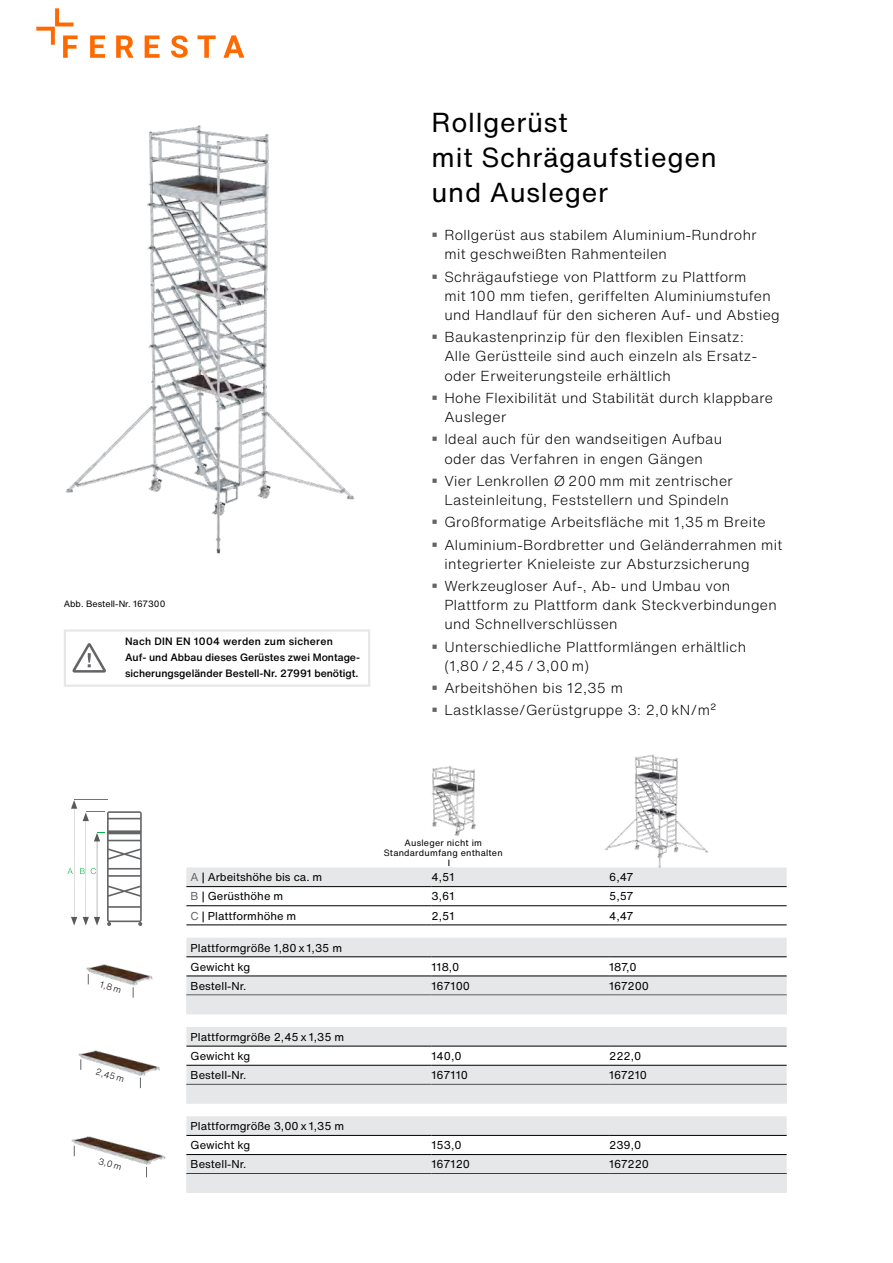
<style>
.page{position:relative;width:893px;height:1263px;background:#fff}
.page>*{position:absolute;margin:0;border:0;box-sizing:border-box;transform-origin:0 0}
.Subline_18_22{font:27px/35.1px "Helvetica Now Text";letter-spacing:.025em;color:#000}
.t1{font:300 14.25px/19.2px "Helvetica Now Text";letter-spacing:.025em;color:#000}
.t2{font:11.25px "Helvetica Now Text";color:#000}
.Caption_7_9{font:500 10.5px/15.9px "Helvetica Now Text";color:#000}
.Caption_6_8{font:9px "Helvetica Now Text";letter-spacing:.025em;color:#000}
.Caption_6_8-2{font:9px "Helvetica Now Text";color:#000}
.t3{font:300 9px "Helvetica Now Text";color:#000}
.s1{color:#636466}
</style>
<div class="page">
<img style="left:432px;top:766px;width:44px;height:70px">
<img style="left:605px;top:754px;width:103px;height:113px">
<img style="left:65px;top:125px;width:290px;height:429px">
<svg style="left:186px;top:867px;width:601px;height:306px;fill:#e6e7e8"></svg>
<hr style="left:186px;top:1135px;width:246px;height:1px;background:#000">
<hr style="left:432px;top:1135px;width:177px;height:1px;background:#000">
<hr style="left:609px;top:1135px;width:178px;height:1px;background:#000">
<hr style="left:186px;top:1154px;width:246px;height:1px;background:#000">
<hr style="left:432px;top:1154px;width:177px;height:1px;background:#000">
<hr style="left:609px;top:1154px;width:178px;height:1px;background:#000">
<hr style="left:186px;top:1173px;width:246px;height:1px;background:#000">
<hr style="left:432px;top:1173px;width:177px;height:1px;background:#000">
<hr style="left:609px;top:1173px;width:178px;height:1px;background:#000">
<hr style="left:186px;top:1046px;width:246px;height:1px;background:#000">
<hr style="left:432px;top:1046px;width:177px;height:1px;background:#000">
<hr style="left:609px;top:1046px;width:178px;height:1px;background:#000">
<hr style="left:186px;top:1065px;width:246px;height:1px;background:#000">
<hr style="left:432px;top:1065px;width:177px;height:1px;background:#000">
<hr style="left:609px;top:1065px;width:178px;height:1px;background:#000">
<hr style="left:186px;top:956px;width:246px;height:1px;background:#000">
<hr style="left:432px;top:956px;width:177px;height:1px;background:#000">
<hr style="left:609px;top:956px;width:178px;height:1px;background:#000">
<hr style="left:186px;top:976px;width:246px;height:1px;background:#000">
<hr style="left:432px;top:976px;width:177px;height:1px;background:#000">
<hr style="left:609px;top:976px;width:178px;height:1px;background:#000">
<hr style="left:186px;top:886px;width:246px;height:1px;background:#000">
<hr style="left:432px;top:886px;width:177px;height:1px;background:#000">
<hr style="left:609px;top:886px;width:178px;height:1px;background:#000">
<hr style="left:186px;top:905px;width:246px;height:1px;background:#000">
<hr style="left:432px;top:905px;width:177px;height:1px;background:#000">
<hr style="left:609px;top:905px;width:178px;height:1px;background:#000">
<hr style="left:186px;top:925px;width:246px;height:1px;background:#000">
<hr style="left:432px;top:925px;width:177px;height:1px;background:#000">
<hr style="left:609px;top:925px;width:178px;height:1px;background:#000">
<div style="left:64px;top:629px;width:306px;height:58px;border:2px solid #e6e7e8"></div>
<svg style="left:72px;top:643px;width:34px;height:30px"></svg>
<hr style="left:74px;top:799px;width:33px;height:1px;background:#0db14b">
<svg style="left:67px;top:800px;width:75px;height:126px"></svg>
<img style="left:86px;top:964px;width:67px;height:34px">
<img style="left:78px;top:1050px;width:82px;height:38px">
<img style="left:71px;top:1136px;width:95px;height:31px">
<div style="left:186px;top:995px;width:601px;height:19px;background:#e6e7e8"></div>
<div style="left:186px;top:1084px;width:601px;height:19px;background:#e6e7e8"></div>
<div style="left:186px;top:1174px;width:601px;height:19px;background:#e6e7e8"></div>
<svg style="left:90px;top:35px;width:15px;height:23px"></svg>
<svg style="left:116px;top:35px;width:18px;height:23px"></svg>
<svg style="left:145px;top:35px;width:15px;height:23px"></svg>
<svg style="left:171px;top:35px;width:17px;height:23px"></svg>
<svg style="left:197px;top:35px;width:19px;height:23px"></svg>
<svg style="left:223px;top:35px;width:21px;height:23px"></svg>
<svg style="left:36px;top:8px;width:42px;height:50px"></svg>
<p class="Caption_6_8-2" style="left:64px;top:597px;width:103px">Abb. Bestell-Nr. 167300</p>
<p class="Caption_7_9" style="left:125px;top:633px;width:235px">Nach DIN EN 1004 werden zum sicheren<br>Auf- und Abbau dieses Gerüstes zwei Montage&shy;sicherungsgeländer Bestell-Nr. 27991 benötigt.</p>
<p class="Subline_18_22" style="left:432px;top:104px;width:287px">Rollgerüst<br>mit Schrägaufstiegen und Ausleger</p>
<p class="t1" style="left:444px;top:225px;width:314px">Rollgerüst aus stabilem Aluminium-Rundrohr mit geschweißten Rahmenteilen</p>
<p class="t1" style="left:444px;top:267px;width:337px">Schrägaufstiege von Plattform zu Plattform<br>mit 100 mm tiefen, geriffelten Aluminiumstufen und Handlauf für den sicheren Auf- und Abstieg</p>
<p class="t1" style="left:444px;top:327px;width:314px">Baukastenprinzip für den flexiblen Einsatz:<br>Alle Gerüstteile sind auch einzeln als Ersatz&shy;oder Erweiterungsteile erhältlich</p>
<p class="t1" style="left:444px;top:388px;width:330px">Hohe Flexibilität und Stabilität durch klappbare<br>Ausleger</p>
<p class="t1" style="left:444px;top:429px;width:279px">Ideal auch für den wandseitigen Aufbau oder das Verfahren in engen Gängen</p>
<p class="t1" style="left:444px;top:471px;width:290px">Vier Lenkrollen Ø 200 mm mit zentrischer<br>Lasteinleitung, Feststellern und Spindeln</p>
<p class="t1" style="left:444px;top:512px;width:323px">Großformatige Arbeitsfläche mit 1,35 m Breite</p>
<p class="t1" style="left:444px;top:534px;width:340px">Aluminium-Bordbretter und Geländerrahmen mit integrierter Knieleiste zur Absturzsicherung</p>
<p class="t1" style="left:444px;top:576px;width:334px">Werkzeugloser Auf-, Ab- und Umbau von<br>Plattform zu Plattform dank Steckverbindungen und Schnellverschlüssen</p>
<p class="t1" style="left:444px;top:636px;width:303px">Unterschiedliche Plattformlängen erhältlich (1,80 / 2,45 / 3,00 m)</p>
<p class="t1" style="left:444px;top:678px;width:180px">Arbeitshöhen bis 12,35 m</p>
<p class="t1" style="left:444px;top:700px;width:274px">Lastklasse/Gerüstgruppe 3: 2,0 kN/m²</p>
<p class="Caption_6_8" style="left:404px;top:836px;width:79px">Ausleger nicht im</p>
<p class="Caption_6_8" style="left:384px;top:846px;width:121px">Standardumfang enthalten</p>
<p class="t3" style="left:102px;top:977px;width:24px;rotate:17deg">1,8 m</p>
<p class="t3" style="left:98px;top:1064px;width:31px;rotate:17deg">2,45 m</p>
<p class="t3" style="left:101px;top:1154px;width:25px;rotate:17deg">3,0 m</p>
<p class="t2" style="left:191px;top:869px;width:133px"><span class="s1">A</span> | Arbeitshöhe bis ca. m</p>
<p class="t2" style="left:432px;top:869px;width:24px">4,51</p>
<p class="t2" style="left:609px;top:869px;width:26px">6,47</p>
<p class="t2" style="left:191px;top:888px;width:94px"><span class="s1">B</span> | Gerüsthöhe m</p>
<p class="t2" style="left:432px;top:888px;width:24px">3,61</p>
<p class="t2" style="left:609px;top:888px;width:26px">5,57</p>
<p class="t2" style="left:191px;top:907px;width:107px"><span class="s1">C</span> | Plattformhöhe m</p>
<p class="t2" style="left:432px;top:907px;width:24px">2,51</p>
<p class="t2" style="left:609px;top:907px;width:26px">4,47</p>
<p class="t2" style="left:191px;top:939px;width:153px">Plattformgröße 1,80 x 1,35 m</p>
<p class="t2" style="left:191px;top:958px;width:61px">Gewicht kg</p>
<p class="t2" style="left:432px;top:958px;width:29px">118,0</p>
<p class="t2" style="left:609px;top:958px;width:29px">187,0</p>
<p class="t2" style="left:191px;top:977px;width:57px">Bestell-Nr.</p>
<p class="t2" style="left:432px;top:977px;width:40px">167100</p>
<p class="t2" style="left:609px;top:977px;width:42px">167200</p>
<p class="t2" style="left:191px;top:1028px;width:155px">Plattformgröße 2,45 x 1,35 m</p>
<p class="t2" style="left:191px;top:1047px;width:61px">Gewicht kg</p>
<p class="t2" style="left:432px;top:1047px;width:32px">140,0</p>
<p class="t2" style="left:609px;top:1047px;width:34px">222,0</p>
<p class="t2" style="left:191px;top:1066px;width:57px">Bestell-Nr.</p>
<p class="t2" style="left:432px;top:1066px;width:38px">167110</p>
<p class="t2" style="left:609px;top:1066px;width:39px">167210</p>
<p class="t2" style="left:191px;top:1118px;width:155px">Plattformgröße 3,00 x 1,35 m</p>
<p class="t2" style="left:191px;top:1137px;width:61px">Gewicht kg</p>
<p class="t2" style="left:432px;top:1137px;width:32px">153,0</p>
<p class="t2" style="left:609px;top:1137px;width:34px">239,0</p>
<p class="t2" style="left:191px;top:1156px;width:57px">Bestell-Nr.</p>
<p class="t2" style="left:432px;top:1156px;width:40px">167120</p>
<p class="t2" style="left:609px;top:1156px;width:42px">167220</p>
</div>
